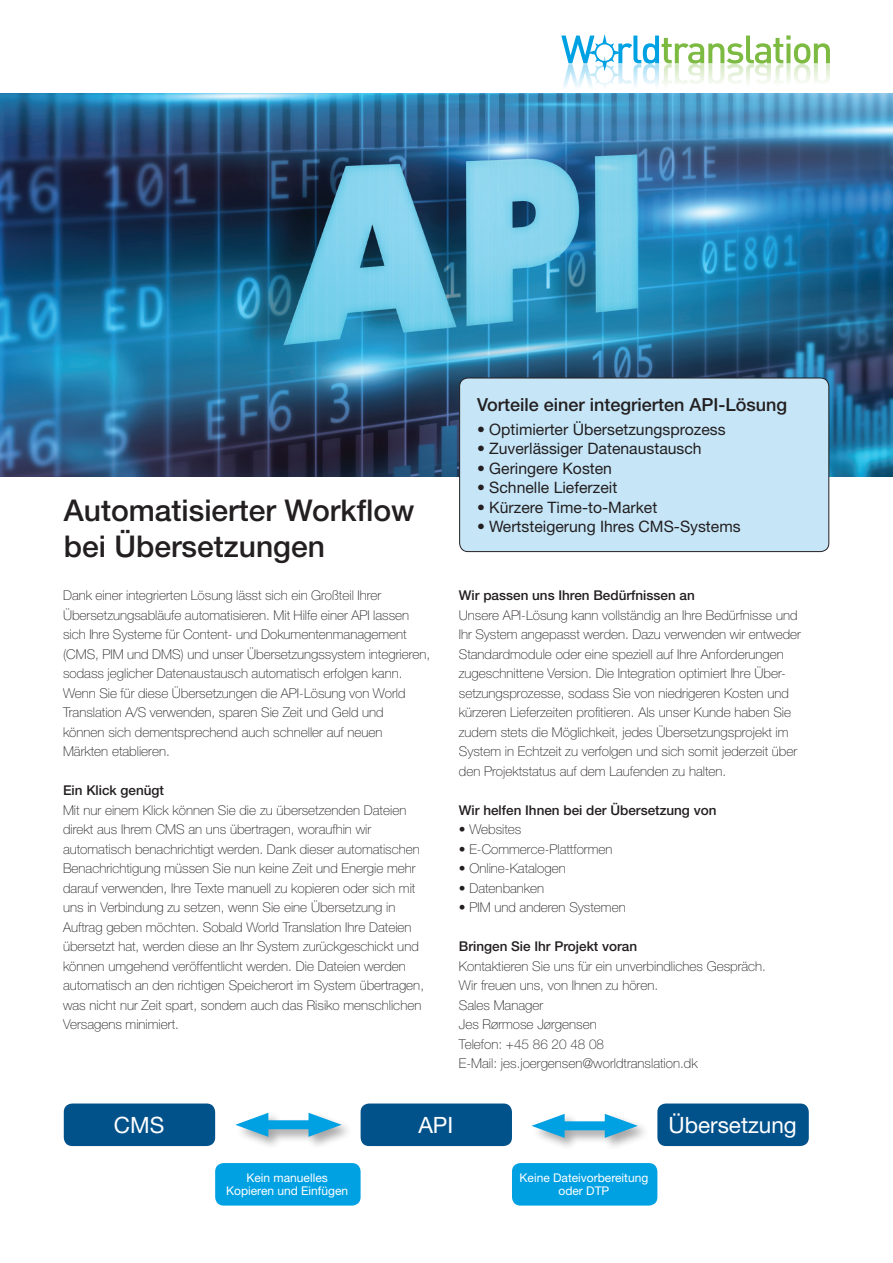
<style>
.page{position:relative;width:893px;height:1263px;background:#fff}
.page>*{position:absolute;margin:0;border:0;box-sizing:border-box;transform-origin:0 0}
.t1{font:500 30px/36px "Helvetica Neue LT Std";color:#231f20}
.t2{font:22.5px "Helvetica Neue LT Std";color:#fff}
.t3{font:500 18px "Helvetica Neue LT Std";color:#231f20}
.Punktopstilling__blå{font:15.75px "Helvetica Neue LT";color:#231f20}
.Brødtekst{font:100 13.5px/19.5px "Helvetica Neue LT Std";color:#231f20}
.Overskrift__tekst{font:500 13.5px "Helvetica Neue LT Std";color:#231f20}
.Brødtekst-2{font:500 13.5px "Helvetica Neue LT Std";color:#231f20}
.Punktopstilling__bul{font:100 13.5px "Helvetica Neue LT Std";color:#231f20}
.t4{font:12px/13.5px "Helvetica Neue LT Std";color:#fff;text-align:center}
.s1{font-weight:300}
</style>
<div class="page">
<img style="left:0;top:94px;width:893px;height:382px">
<div style="left:460px;top:378px;width:369px;height:174px;background:#c6e6f8;border-radius:9px"></div>
<div style="left:459px;top:378px;width:370px;height:174px;border:1px solid #231f20;border-radius:9px"></div>
<svg style="left:561px;top:34px;width:269px;height:60px"></svg>
<div style="left:235px;top:1111px;width:119px;height:39px;background:#231f20;opacity:.4"></div>
<div style="left:254px;top:1120px;width:68px;height:9px;background:#00a1e3"></div>
<svg style="left:235px;top:1113px;width:33px;height:24px"></svg>
<svg style="left:308px;top:1113px;width:34px;height:24px"></svg>
<div style="left:64px;top:1103px;width:151px;height:43px;background:#01528b;border-radius:9px"></div>
<div style="left:361px;top:1103px;width:151px;height:43px;background:#01528b;border-radius:9px"></div>
<div style="left:657px;top:1103px;width:152px;height:43px;background:#01528b;border-radius:9px"></div>
<div style="left:531px;top:1113px;width:119px;height:38px;background:#231f20;opacity:.4"></div>
<div style="left:551px;top:1121px;width:68px;height:9px;background:#00a1e3"></div>
<svg style="left:531px;top:1114px;width:34px;height:24px"></svg>
<svg style="left:605px;top:1114px;width:33px;height:24px"></svg>
<div style="left:215px;top:1163px;width:146px;height:42px;background:#00a1e3;border-radius:9px"></div>
<div style="left:512px;top:1163px;width:145px;height:42px;background:#00a1e3;border-radius:9px"></div>
<p class="t1" style="left:64px;top:492px;width:352px">Automatisierter Workflow bei Übersetzungen</p>
<p class="Brødtekst" style="left:63px;top:585px;width:369px">Dank einer integrierten Lösung lässt sich ein Großteil Ihrer Übersetzungsabläufe automatisieren. Mit Hilfe einer API lassen sich Ihre Systeme für Content- und Dokumentenmanagement (CMS, PIM und DMS) und unser Übersetzungssystem integrieren, sodass jeglicher Datenaustausch automatisch erfolgen kann.<br>Wenn Sie für diese Übersetzungen die API-Lösung von World Translation A/S verwenden, sparen Sie Zeit und Geld und<br>können sich dementsprechend auch schneller auf neuen Märkten etablieren.</p>
<p class="Overskrift__tekst" style="left:63px;top:782px;width:103px">Ein Klick genügt</p>
<p class="Brødtekst" style="left:63px;top:800px;width:362px">Mit nur einem Klick können Sie die zu übersetzenden Dateien direkt aus Ihrem CMS an uns übertragen, woraufhin wir automatisch benachrichtigt werden. Dank dieser automatischen Benachrichtigung müssen Sie nun keine Zeit und Energie mehr darauf verwenden, Ihre Texte manuell zu kopieren oder sich mit uns in Verbindung zu setzen, wenn Sie eine Übersetzung in Auftrag geben möchten. Sobald World Translation Ihre Dateien übersetzt hat, werden diese an Ihr System zurückgeschickt und können umgehend veröffentlicht werden. Die Dateien werden automatisch an den richtigen Speicherort im System übertragen, was nicht nur Zeit spart, sondern auch das Risiko menschlichen Versagens minimiert.</p>
<p class="t3" style="left:477px;top:394px;width:312px">Vorteile einer integrierten API-Lösung</p>
<p class="Punktopstilling__blå" style="left:477px;top:420px;width:250px">• Optimierter Übersetzungsprozess</p>
<p class="Punktopstilling__blå" style="left:477px;top:439px;width:226px">• Zuverlässiger Datenaustausch</p>
<p class="Punktopstilling__blå" style="left:477px;top:459px;width:137px">• Geringere Kosten</p>
<p class="Punktopstilling__blå" style="left:477px;top:478px;width:142px">• Schnelle Lieferzeit</p>
<p class="Punktopstilling__blå" style="left:477px;top:498px;width:182px">• Kürzere Time-to-Market</p>
<p class="Punktopstilling__blå" style="left:477px;top:517px;width:265px">• Wertsteigerung Ihres CMS-Systems</p>
<p class="Brødtekst-2" style="left:459px;top:587px;width:237px">Wir passen uns Ihren Bedürfnissen an</p>
<p class="Brødtekst" style="left:459px;top:605px;width:344px">Unsere API-Lösung kann vollständig an Ihre Bedürfnisse und Ihr System angepasst werden. Dazu verwenden wir entweder Standardmodule oder eine speziell auf Ihre Anforderungen zugeschnittene Version. Die Integration optimiert Ihre Über&shy;setzungsprozesse, sodass Sie von niedrigeren Kosten und kürzeren Lieferzeiten profitieren. Als unser Kunde haben Sie zudem stets die Möglichkeit, jedes Übersetzungsprojekt im System in Echtzeit zu verfolgen und sich somit jederzeit über den Projektstatus auf dem Laufenden zu halten.</p>
<p class="Overskrift__tekst" style="left:459px;top:802px;width:259px">Wir helfen Ihnen bei der Übersetzung von</p>
<p class="Punktopstilling__bul" style="left:459px;top:821px;width:64px"><span class="s1">•</span> Websites</p>
<p class="Brødtekst" style="left:459px;top:839px;width:155px"><span class="s1">•</span> E-Commerce-Plattformen</p>
<p class="Brødtekst" style="left:459px;top:858px;width:108px"><span class="s1">•</span> Online-Katalogen</p>
<p class="Brødtekst" style="left:459px;top:878px;width:87px"><span class="s1">•</span> Datenbanken</p>
<p class="Brødtekst" style="left:459px;top:897px;width:168px"><span class="s1">•</span> PIM und anderen Systemen</p>
<p class="Overskrift__tekst" style="left:459px;top:938px;width:180px">Bringen Sie Ihr Projekt voran</p>
<p class="Brødtekst" style="left:459px;top:956px;width:309px">Kontaktieren Sie uns für ein unverbindliches Gespräch.<br>Wir freuen uns, von Ihnen zu hören.<br>Sales Manager<br>Jes Rørmose Jørgensen<br>Telefon: +45 86 20 48 08<br>E-Mail: jes.joergensen@worldtranslation.dk</p>
<p class="t2" style="left:114px;top:1111px;width:52px">CMS</p>
<p class="t2" style="left:418px;top:1111px;width:36px">API</p>
<p class="t2" style="left:668px;top:1111px;width:130px">Übersetzung</p>
<p class="t4" style="left:226px;top:1171px;width:124px">Kein manuelles<br>Kopieren und Einfügen</p>
<p class="t4" style="left:520px;top:1171px;width:130px">Keine Dateivorbereitung oder DTP</p>
</div>
